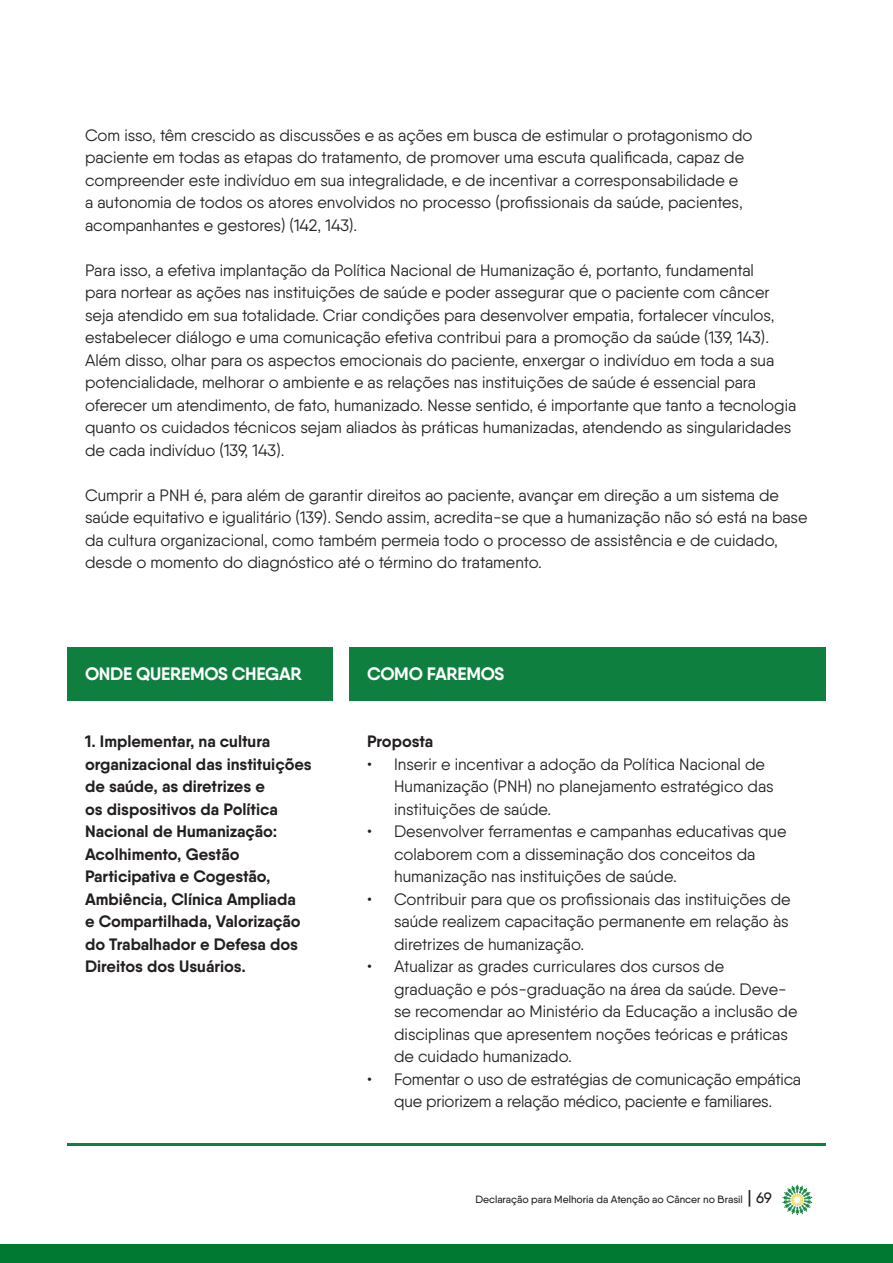
<style>
.page{position:relative;width:893px;height:1263px;background:#fff}
.page>*{position:absolute;margin:0;border:0;box-sizing:border-box;transform-origin:0 0}
.t1{font:700 18px "Qanelas";letter-spacing:-.015em;color:#fff}
.t2{font:16.5px/22.5px "Qanelas";color:#231f20}
.t3{font:700 16.5px/22.5px "Qanelas";color:#231f20}
.t4{font:500 10.5px "Qanelas";color:#231f20}
.s1{font-size:18px}
.s2{font-size:15px}
</style>
<div class="page">
<svg style="left:782px;top:1184px;width:30px;height:31px"></svg>
<div style="left:0;top:1244px;width:893px;height:19px;background:#007a33"></div>
<div style="left:67px;top:647px;width:759px;height:54px;background:#0e7f3f"></div>
<hr style="left:67px;top:1143px;width:759px;height:3px;background:#0e7f3f">
<div style="left:333px;top:638px;width:16px;height:68px;background:#fff"></div>
<p class="t2" style="left:85px;top:124px;width:669px">Com isso, têm crescido as discussões e as ações em busca de estimular o protagonismo do paciente em todas as etapas do tratamento, de promover uma escuta qualificada, capaz de compreender este indivíduo em sua integralidade, e de incentivar a corresponsabilidade e<br>a autonomia de todos os atores envolvidos no processo (profissionais da saúde, pacientes, acompanhantes e gestores) (142, 143).</p>
<p class="t2" style="left:85px;top:259px;width:713px">Para isso, a efetiva implantação da Política Nacional de Humanização é, portanto, fundamental<br>para nortear as ações nas instituições de saúde e poder assegurar que o paciente com câncer seja atendido em sua totalidade. Criar condições para desenvolver empatia, fortalecer vínculos, estabelecer diálogo e uma comunicação efetiva contribui para a promoção da saúde (139, 143).<br>Além disso, olhar para os aspectos emocionais do paciente, enxergar o indivíduo em toda a sua potencialidade, melhorar o ambiente e as relações nas instituições de saúde é essencial para oferecer um atendimento, de fato, humanizado. Nesse sentido, é importante que tanto a tecnologia quanto os cuidados técnicos sejam aliados às práticas humanizadas, atendendo as singularidades de cada indivíduo (139, 143).</p>
<p class="t2" style="left:85px;top:484px;width:724px">Cumprir a PNH é, para além de garantir direitos ao paciente, avançar em direção a um sistema de saúde equitativo e igualitário (139). Sendo assim, acredita-se que a humanização não só está na base da cultura organizacional, como também permeia todo o processo de assistência e de cuidado, desde o momento do diagnóstico até o término do tratamento.</p>
<p class="t1" style="left:85px;top:662px;width:218px">ONDE QUEREMOS CHEGAR</p>
<p class="t3" style="left:85px;top:730px;width:228px">1. Implementar, na cultura organizacional das instituições de saúde, as diretrizes e<br>os dispositivos da Política<br>Nacional de Humanização:<br>Acolhimento, Gestão<br>Participativa e Cogestão,<br>Ambiência, Clínica Ampliada<br>e Compartilhada, Valorização do Trabalhador e Defesa dos<br>Direitos dos Usuários.</p>
<p class="t1" style="left:367px;top:662px;width:139px">COMO FAREMOS</p>
<p class="t3" style="left:367px;top:730px;width:68px">Proposta</p>
<p class="t2" style="left:394px;top:752px;width:381px;text-indent:-27px">• Inserir e incentivar a adoção da Política Nacional de<br>Humanização (PNH) no planejamento estratégico das instituições de saúde.</p>
<p class="t2" style="left:394px;top:820px;width:394px;text-indent:-27px">• Desenvolver ferramentas e campanhas educativas que colaborem com a disseminação dos conceitos da humanização nas instituições de saúde.</p>
<p class="t2" style="left:394px;top:887px;width:398px;text-align:justify;text-indent:-27px">• Contribuir para que os profissionais das instituições de saúde realizem capacitação permanente em relação às diretrizes de humanização.</p>
<p class="t2" style="left:394px;top:955px;width:405px;text-indent:-27px">• Atualizar as grades curriculares dos cursos de graduação e pós-graduação na área da saúde. Deve&shy;se recomendar ao Ministério da Educação a inclusão de disciplinas que apresentem noções teóricas e práticas de cuidado humanizado.</p>
<p class="t2" style="left:367px;top:1067px;width:436px;text-align:center">• Fomentar o uso de estratégias de comunicação empática que priorizem a relação médico, paciente e familiares.</p>
<p class="t4" style="left:475px;top:1193px;width:298px">Declaração para Melhoria da Atenção ao Câncer no Brasil <span class="s1">|</span> <span class="s2">69</span></p>
</div>
